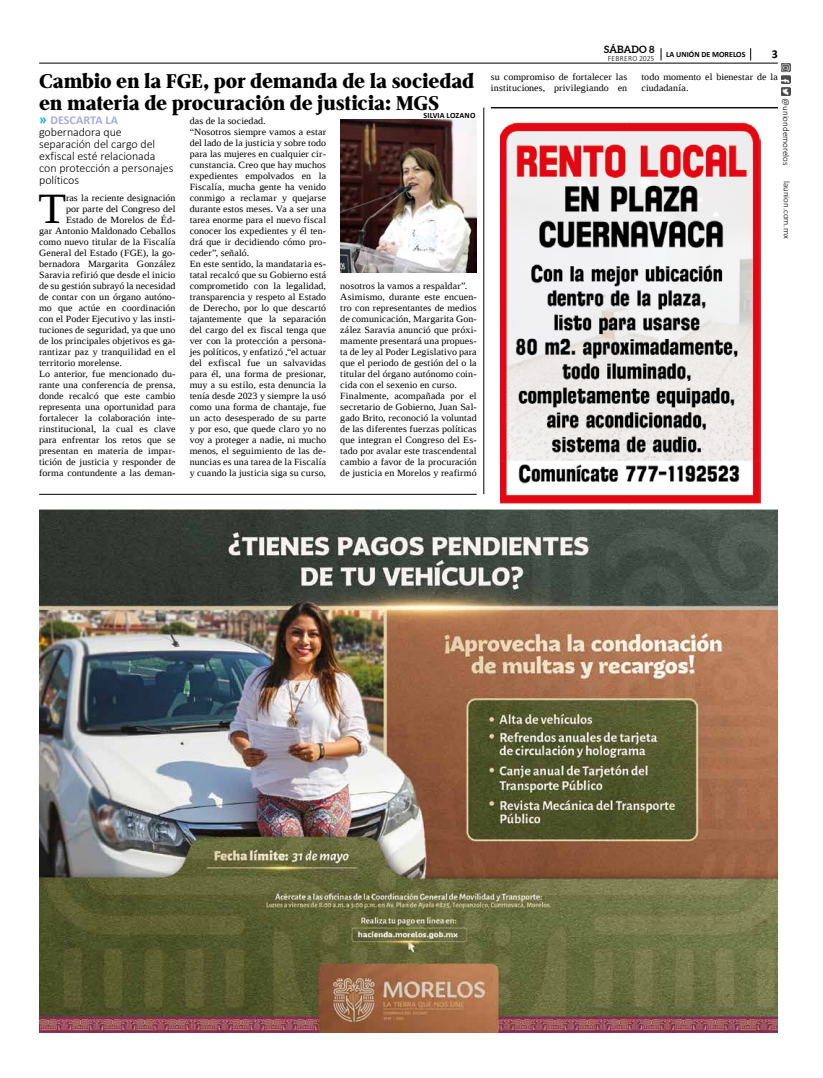
<style>
.page{position:relative;width:823px;height:1078px;background:#fff}
.page>*{position:absolute;margin:0;border:0;box-sizing:border-box;transform-origin:0 0}
.t1{font:43.1px "Liberation Serif";color:#000;scale:1.05 1}
.t2{font:800 21px "Pobla";letter-spacing:-.01em;color:#000}
.t3{font:300 12px/12px "Calibri";letter-spacing:-.005em;color:#000}
.t4{font:700 12px "Calibri";color:#000}
.t5{font:700 10px "Aleo";letter-spacing:.005em;color:#000}
.t6{font:9.5px/11px "Liberation Serif";letter-spacing:.01em;color:#000;scale:1.05 1}
.t7{font:300 9px "Calibri";color:#000}
.t8{font:700 8px "Calibri";color:#000}
.t9{font:300 8px "Calibri";letter-spacing:.04em;color:#000;scale:.94 1}
.s1{font-weight:700;font-size:14px;color:#00afcb}
.s2{font-weight:700;color:#a5add8}
</style>
<div class="page">
<img style="left:781px;top:63px;width:9px;height:33px">
<hr style="left:39px;top:63px;width:738px;height:1px;background:#000">
<svg style="left:750px;top:48px;width:1px;height:12px"></svg>
<svg style="left:660px;top:48px;width:1px;height:12px"></svg>
<img style="left:39px;top:509px;width:738px;height:523px">
<img style="left:500px;top:121px;width:259px;height:383px">
<hr style="left:490px;top:108px;width:287px;height:1px;background:#000">
<hr style="left:39px;top:494px;width:437px;height:1px;background:#000">
<img style="left:340px;top:119px;width:136px;height:153px">
<hr style="left:490px;top:107px;width:287px;height:1px;background:#000">
<hr style="left:483px;top:107px;width:1px;height:387px;background:#000">
<p class="t5" style="left:603px;top:44px;width:52px">SÁBADO 8</p>
<p class="t9" style="left:607px;top:53px;width:51px">FEBRERO 2025</p>
<p class="t8" style="left:665px;top:49px;width:81px">LA UNIÓN DE MORELOS</p>
<p class="t4" style="left:771px;top:46px;width:8px">3</p>
<h2 class="t2" style="left:39px;top:66px;width:436px">Cambio en la FGE, por demanda de la sociedad</h2>
<p class="t6" style="left:641px;top:82px;width:46px">ciudadanía.</p>
<h2 class="t2" style="left:39px;top:88px;width:401px">en materia de procuración de justicia: MGS</h2>
<p class="t3" style="left:39px;top:114px;width:136px"><span class="s1">»</span> <span class="s2">DESCARTA LA </span>gobernadora que separación del cargo del exfiscal esté relacionada con protección a personajes políticos</p>
<p class="t6" style="left:490px;top:71px;width:131px">su compromiso de fortalecer las instituciones, privilegiando en</p>
<p class="t6" style="left:641px;top:71px;width:131px">todo momento el bienestar de la</p>
<p class="t7" style="left:791px;top:98px;width:69px;rotate:90deg">@uniondemorelos</p>
<p class="t7" style="left:792px;top:181px;width:59px;rotate:90deg">launion.com.mx</p>
<p class="t8" style="left:423px;top:110px;width:53px">SILVIA LOZANO</p>
<p class="t6" style="left:190px;top:115px;width:131px">das de la sociedad.<br>“Nosotros siempre vamos a estar del lado de la justicia y sobre todo para las mujeres en cualquier cir&shy;cunstancia. Creo que hay muchos expedientes empolvados en la<br>Fiscalía, mucha gente ha venido conmigo a reclamar y quejarse durante estos meses. Va a ser una tarea enorme para el nuevo fiscal conocer los expedientes y él ten&shy;drá que ir decidiendo cómo pro&shy;ceder”, señaló.<br>En este sentido, la mandataria es&shy;tatal recalcó que su Gobierno está comprometido con la legalidad, transparencia y respeto al Estado de Derecho, por lo que descartó tajantemente que la separación del cargo del ex fiscal tenga que ver con la protección a persona&shy;jes políticos, y enfatizó ,“el actuar del exfiscal fue un salvavidas para él, una forma de presionar, muy a su estilo, esta denuncia la tenía desde 2023 y siempre la usó como una forma de chantaje, fue un acto desesperado de su parte y por eso, que quede claro yo no voy a proteger a nadie, ni mucho menos, el seguimiento de las de&shy;nuncias es una tarea de la Fiscalía y cuando la justicia siga su curso,</p>
<h1 class="t1" style="left:38px;top:181px;width:28px">T</h1>
<p class="t6" style="left:66px;top:192px;width:106px">ras la reciente designación</p>
<p class="t6" style="left:66px;top:203px;width:106px">por parte del Congreso del</p>
<p class="t6" style="left:66px;top:214px;width:106px">Estado de Morelos de Éd-</p>
<p class="t6" style="left:39px;top:225px;width:131px">gar Antonio Maldonado Ceballos</p>
<p class="t6" style="left:39px;top:236px;width:131px">como nuevo titular de la Fiscalía</p>
<p class="t6" style="left:39px;top:247px;width:131px">General del Estado (FGE), la go-</p>
<p class="t6" style="left:39px;top:258px;width:131px">bernadora Margarita González</p>
<p class="t6" style="left:39px;top:269px;width:131px">Saravia refirió que desde el inicio</p>
<p class="t6" style="left:39px;top:280px;width:131px">de su gestión subrayó la necesidad</p>
<p class="t6" style="left:39px;top:291px;width:131px">de contar con un órgano autóno-</p>
<p class="t6" style="left:39px;top:302px;width:131px">mo que actúe en coordinación</p>
<p class="t6" style="left:39px;top:313px;width:131px">con el Poder Ejecutivo y las insti-</p>
<p class="t6" style="left:39px;top:324px;width:131px">tuciones de seguridad, ya que uno</p>
<p class="t6" style="left:39px;top:335px;width:131px">de los principales objetivos es ga-</p>
<p class="t6" style="left:39px;top:346px;width:131px">rantizar paz y tranquilidad en el</p>
<p class="t6" style="left:39px;top:357px;width:80px">territorio morelense.</p>
<p class="t6" style="left:39px;top:368px;width:131px">Lo anterior, fue mencionado du-</p>
<p class="t6" style="left:39px;top:379px;width:131px">rante una conferencia de prensa,</p>
<p class="t6" style="left:39px;top:390px;width:131px">donde recalcó que este cambio</p>
<p class="t6" style="left:39px;top:401px;width:131px">representa una oportunidad para</p>
<p class="t6" style="left:39px;top:412px;width:131px">fortalecer la colaboración inte-</p>
<p class="t6" style="left:39px;top:423px;width:131px">rinstitucional, la cual es clave</p>
<p class="t6" style="left:39px;top:434px;width:131px">para enfrentar los retos que se</p>
<p class="t6" style="left:39px;top:445px;width:131px">presentan en materia de impar-</p>
<p class="t6" style="left:39px;top:456px;width:131px">tición de justicia y responder de</p>
<p class="t6" style="left:39px;top:467px;width:131px">forma contundente a las deman-</p>
<p class="t6" style="left:340px;top:280px;width:131px">nosotros la vamos a respaldar”.<br>Asimismo, durante este encuen&shy;tro con representantes de medios de comunicación, Margarita Gon&shy;zález Saravia anunció que próxi&shy;mamente presentará una propues&shy;ta de ley al Poder Legislativo para que el periodo de gestión del o la titular del órgano autónomo coin&shy;cida con el sexenio en curso.<br>Finalmente, acompañada por el secretario de Gobierno, Juan Sal&shy;gado Brito, reconoció la voluntad de las diferentes fuerzas políticas que integran el Congreso del Es&shy;tado por avalar este trascendental cambio a favor de la procuración de justicia en Morelos y reafirmó</p>
</div>
